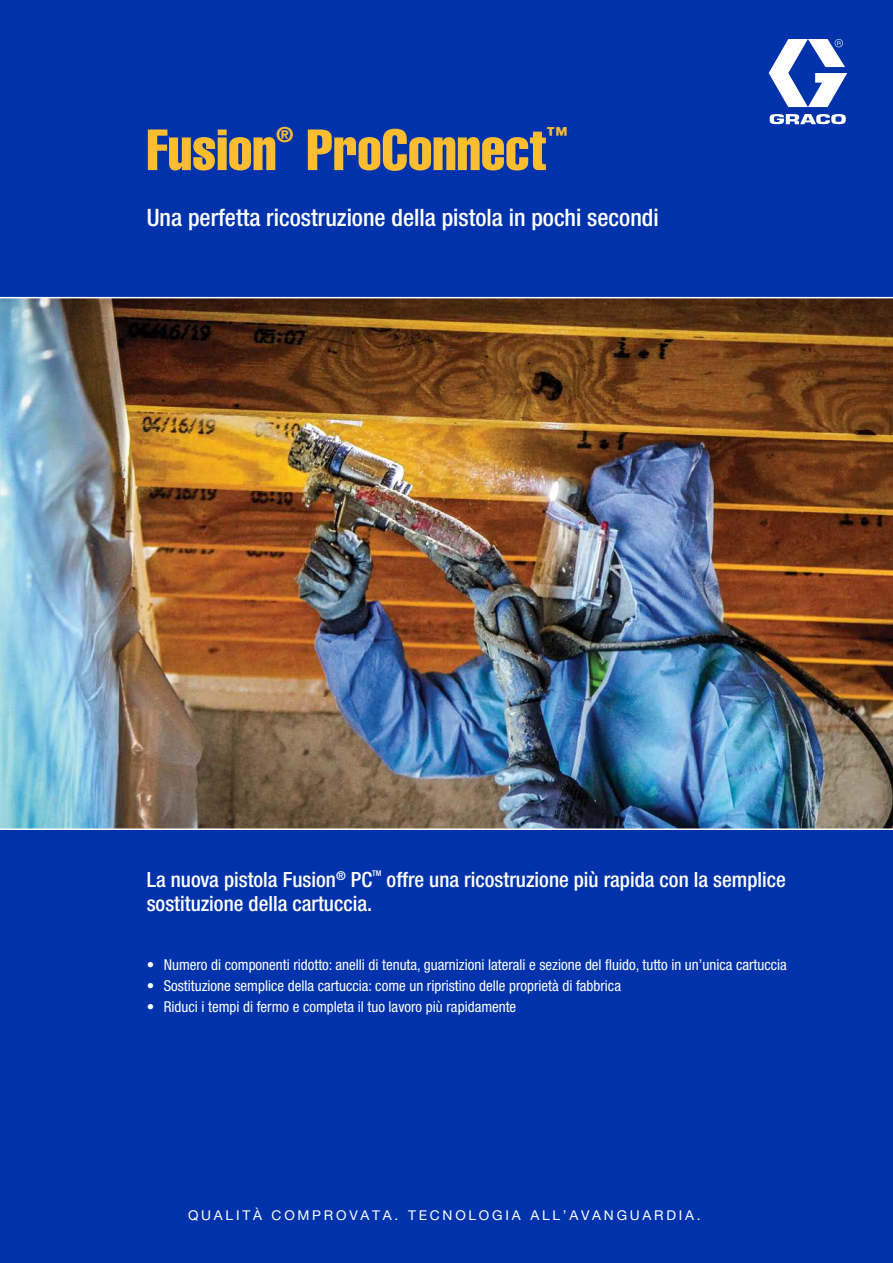
<style>
.page{position:relative;width:893px;height:1263px;background:#0033ab}
.page>*{position:absolute;margin:0;border:0;box-sizing:border-box;transform-origin:0 0}
.t1{font:57px "Helvetica LT Std Comp";color:#fcbd30}
.t2{font:500 condensed 24px "Helvetica Neue LT Std";color:#fff}
.t3{font:500 condensed 21px "Helvetica Neue LT Std";color:#fff}
.t4{font:21px "Helvetica LT Std Comp";color:#fcbd30}
.t5{font:condensed 15px "Helvetica Neue LT Std";color:#fff}
.t6{font:13.5px "Helvetica Neue LT Pro";letter-spacing:.2em;color:#fff}
.t7{font:500 condensed 7.8px "Helvetica Neue LT Std";color:#fff}
</style>
<div class="page">
<img style="left:0;top:298px;width:893px;height:530px">
<hr style="left:0;top:297px;width:893px;height:1px;background:#fff">
<hr style="left:0;top:828px;width:893px;height:2px;background:#fff">
<svg style="left:769px;top:39px;width:78px;height:68px"></svg>
<svg style="left:770px;top:114px;width:76px;height:10px"></svg>
<h1 class="t1" style="left:147px;top:114px;width:131px">Fusion</h1>
<h3 class="t4" style="left:277px;top:121px;width:18px">®</h3>
<h1 class="t1" style="left:307px;top:114px;width:241px">ProConnect</h1>
<h3 class="t4" style="left:546px;top:121px;width:22px">™</h3>
<h2 class="t2" style="left:147px;top:203px;width:514px">Una perfetta ricostruzione della pistola in pochi secondi</h2>
<h3 class="t3" style="left:147px;top:867px;width:227px">La nuova pistola Fusion<sup>®</sup> PC</h3>
<p class="t7" style="left:372px;top:869px;width:11px">TM</p>
<h3 class="t3" style="left:387px;top:867px;width:401px">offre una ricostruzione più rapida con la semplice</h3>
<h3 class="t3" style="left:147px;top:891px;width:227px">sostituzione della cartuccia.</h3>
<p class="t5" style="left:147px;top:956px;width:642px">• Numero di componenti ridotto: anelli di tenuta, guarnizioni laterali e sezione del fluido, tutto in un’unica cartuccia</p>
<p class="t5" style="left:147px;top:977px;width:476px">• Sostituzione semplice della cartuccia: come un ripristino delle proprietà di fabbrica</p>
<p class="t5" style="left:147px;top:998px;width:371px">• Riduci i tempi di fermo e completa il tuo lavoro più rapidamente</p>
<p class="t6" style="left:188px;top:1207px;width:514px">QUALITÀ COMPROVATA. TECNOLOGIA ALL’AVANGUARDIA.</p>
</div>
